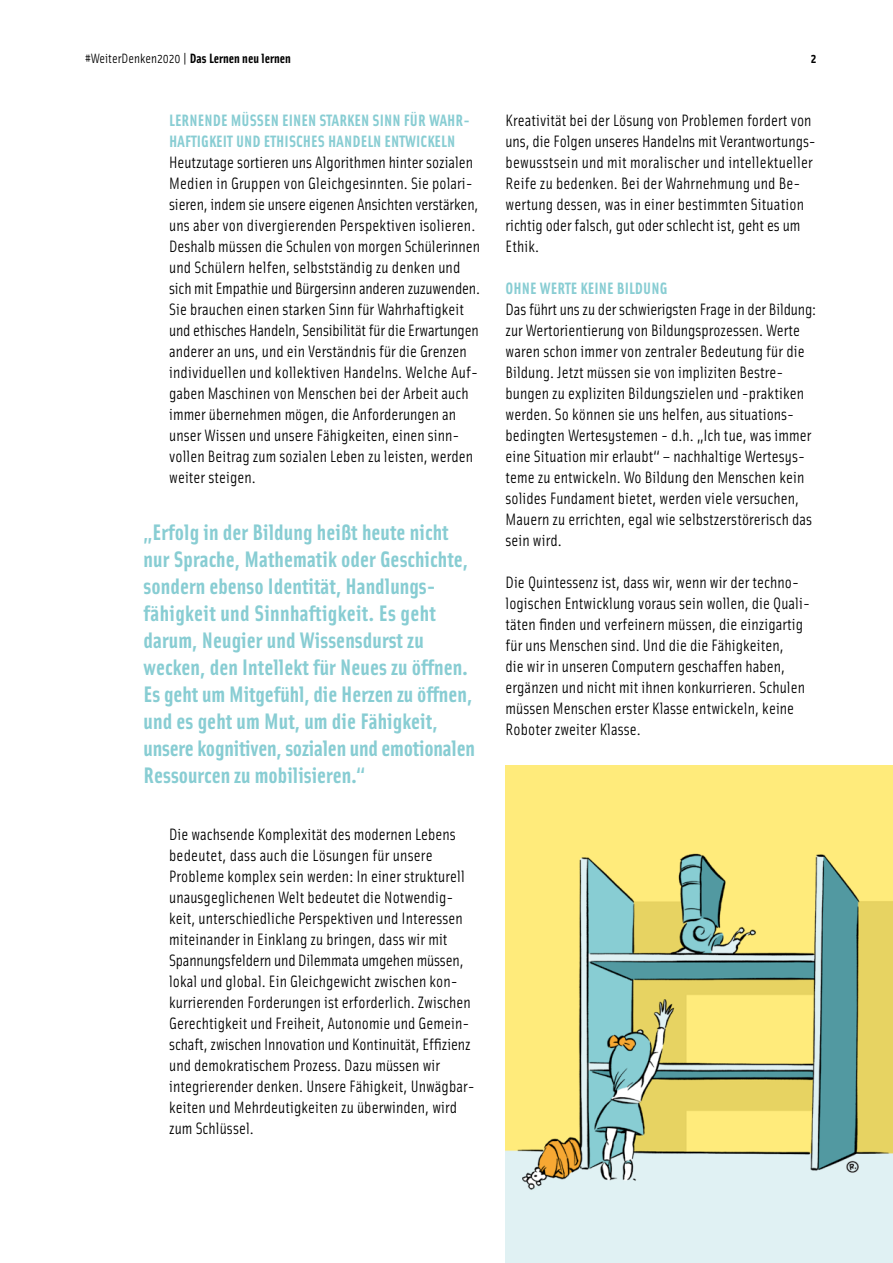
<style>
.page{position:relative;width:893px;height:1263px;background:#fff}
.page>*{position:absolute;margin:0;border:0;box-sizing:border-box;transform-origin:0 0}
.t1{font:700 22.5px/27px "Solex OT";letter-spacing:.005em;color:#88cdd3}
.t2{font:16.5px/21px "Solex OT";letter-spacing:.005em;color:#000}
.t3{font:700 16.5px/21px "Solex OT";letter-spacing:.005em;color:#88cdd3}
.t4{font:13.5px "Solex OT";color:#000}
.t5{font:700 13.5px "Solex OT";color:#000}
.s1{font-weight:700}
</style>
<div class="page">
<img style="left:506px;top:766px;width:387px;height:497px">
<p class="t4" style="left:85px;top:50px;width:207px">#WeiterDenken2020 | <span class="s1">Das Lernen neu lernen</span></p>
<p class="t3" style="left:169px;top:109px;width:302px">LERNENDE MÜSSEN EINEN STARKEN SINN FÜR WAHR-<br>HAFTIGKEIT UND ETHISCHES HANDELN ENTWICKELN</p>
<p class="t2" style="left:169px;top:151px;width:312px">Heutzutage sortieren uns Algorithmen hinter sozialen Medien in Gruppen von Gleichgesinnten. Sie polari&shy;sieren, indem sie unsere eigenen Ansichten verstärken, uns aber von divergierenden Perspektiven isolieren.<br>Deshalb müssen die Schulen von morgen Schülerinnen und Schülern helfen, selbstständig zu denken und sich mit Empathie und Bürgersinn anderen zuzuwenden.<br>Sie brauchen einen starken Sinn für Wahrhaftigkeit und ethisches Handeln, Sensibilität für die Erwartungen anderer an uns, und ein Verständnis für die Grenzen individuellen und kollektiven Handelns. Welche Auf&shy;gaben Maschinen von Menschen bei der Arbeit auch immer übernehmen mögen, die Anforderungen an unser Wissen und unsere Fähigkeiten, einen sinn&shy;vollen Beitrag zum sozialen Leben zu leisten, werden weiter steigen.</p>
<p class="t1" style="left:144px;top:518px;width:333px">„Erfolg in der Bildung heißt heute nicht nur Sprache, Mathematik oder Geschichte, sondern ebenso Identität, Handlungs&shy;fähigkeit und Sinnhaftigkeit. Es geht darum, Neugier und Wissensdurst zu wecken, den Intellekt für Neues zu öffnen.<br>Es geht um Mitgefühl, die Herzen zu öffnen, und es geht um Mut, um die Fähigkeit, unsere kognitiven, sozialen und emotionalen Ressourcen zu mobilisieren.“</p>
<p class="t2" style="left:169px;top:823px;width:307px">Die wachsende Komplexität des modernen Lebens bedeutet, dass auch die Lösungen für unsere Probleme komplex sein werden: In einer strukturell unausgeglichenen Welt bedeutet die Notwendig&shy;keit, unterschiedliche Perspektiven und Interessen miteinander in Einklang zu bringen, dass wir mit Spannungsfeldern und Dilemmata umgehen müssen, lokal und global. Ein Gleichgewicht zwischen kon&shy;kurrierenden Forderungen ist erforderlich. Zwischen Gerechtigkeit und Freiheit, Autonomie und Gemein&shy;schaft, zwischen Innovation und Kontinuität, Effizienz und demokratischem Prozess. Dazu müssen wir integrierender denken. Unsere Fähigkeit, Unwägbar&shy;keiten und Mehrdeutigkeiten zu überwinden, wird zum Schlüssel.</p>
<p class="t5" style="left:811px;top:50px;width:7px">2</p>
<p class="t2" style="left:506px;top:109px;width:309px">Kreativität bei der Lösung von Problemen fordert von uns, die Folgen unseres Handelns mit Verantwortungs&shy;bewusstsein und mit moralischer und intellektueller Reife zu bedenken. Bei der Wahrnehmung und Be&shy;wertung dessen, was in einer bestimmten Situation richtig oder falsch, gut oder schlecht ist, geht es um Ethik.</p>
<p class="t3" style="left:506px;top:277px;width:163px">OHNE WERTE KEINE BILDUNG</p>
<p class="t2" style="left:506px;top:298px;width:312px">Das führt uns zu der schwierigsten Frage in der Bildung: zur Wertorientierung von Bildungsprozessen. Werte waren schon immer von zentraler Bedeutung für die Bildung. Jetzt müssen sie von impliziten Bestre&shy;bungen zu expliziten Bildungszielen und -praktiken werden. So können sie uns helfen, aus situations&shy;bedingten Wertesystemen - d.h. „Ich tue, was immer eine Situation mir erlaubt“ – nachhaltige Wertesys&shy;teme zu entwickeln. Wo Bildung den Menschen kein solides Fundament bietet, werden viele versuchen, Mauern zu errichten, egal wie selbstzerstörerisch das sein wird.</p>
<p class="t2" style="left:506px;top:571px;width:306px">Die Quintessenz ist, dass wir, wenn wir der techno&shy;logischen Entwicklung voraus sein wollen, die Quali&shy;täten finden und verfeinern müssen, die einzigartig für uns Menschen sind. Und die die Fähigkeiten,<br>die wir in unseren Computern geschaffen haben, ergänzen und nicht mit ihnen konkurrieren. Schulen müssen Menschen erster Klasse entwickeln, keine Roboter zweiter Klasse.</p>
</div>
